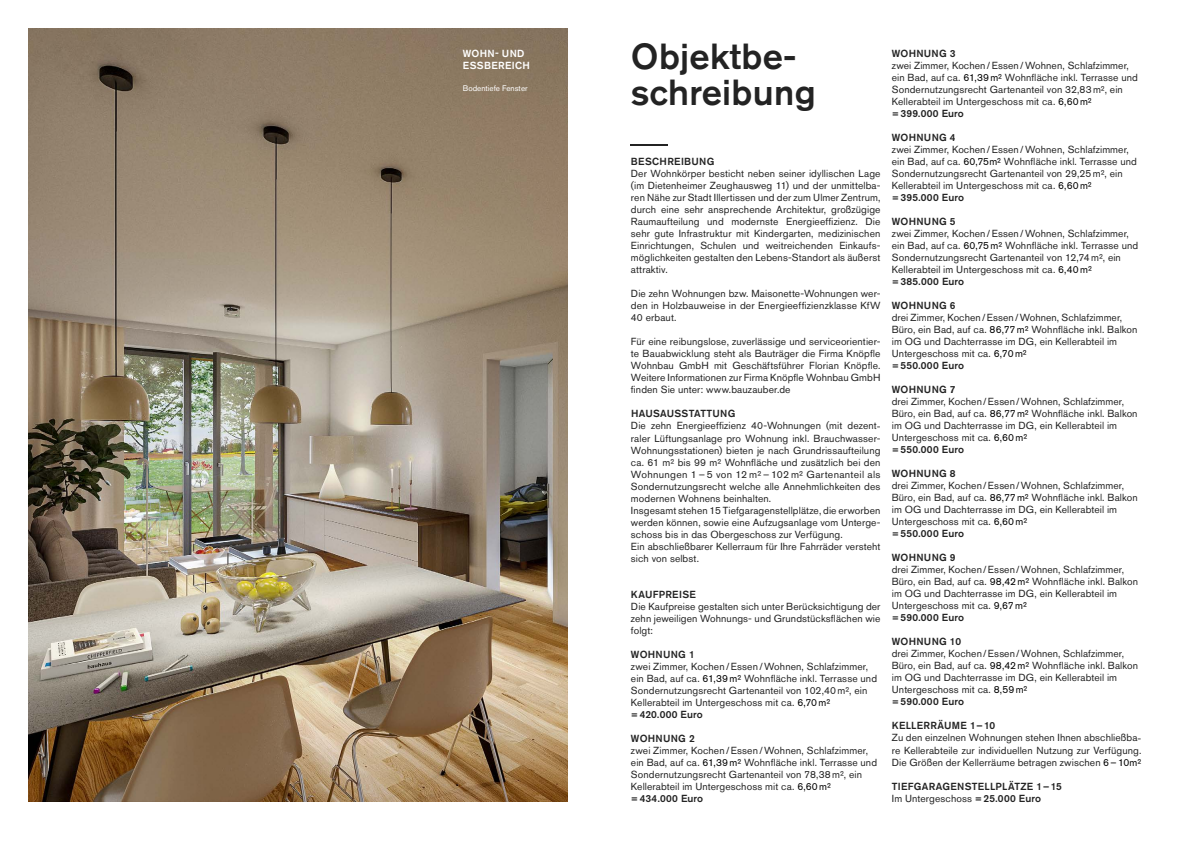
<style>
.page{position:relative;width:1191px;height:842px;background:#fff}
.page>*{position:absolute;margin:0;border:0;box-sizing:border-box;transform-origin:0 0}
.t1{font:500 36px/36px "Akzidenz Grotesk Pro";letter-spacing:.01em;color:#232323}
.t2{font:500 18px "Akzidenz Grotesk Pro";color:#232323;scale:4 1}
.t3{font:10.2px/12px "Akzidenz Grotesk Pro";letter-spacing:.01em;color:#232323}
.t4{font:500 10.2px/12px "Akzidenz Grotesk Pro";letter-spacing:.03em;color:#232323}
.t5{font:500 10.2px/12px "Akzidenz Grotesk Pro";letter-spacing:.03em;color:#fff}
.t6{font:8px "Akzidenz Grotesk Pro";color:#fff}
.s1{color:#000}
.s2{font-weight:500}
.s3{font-weight:400}
</style>
<div class="page">
<img style="left:28px;top:28px;width:539px;height:773px">
<p class="t5" style="left:463px;top:48px;width:69px">WOHN- UND<br>ESSBEREICH</p>
<p class="t6" style="left:463px;top:83px;width:66px">Bodentiefe Fenster</p>
<h1 class="t1" style="left:631px;top:38px;width:186px">Objektbe&shy;schreibung</h1>
<h2 class="t2" style="left:631px;top:123px;width:10px">_</h2>
<p class="t4" style="left:631px;top:156px;width:85px">BESCHREIBUNG</p>
<p class="t3" style="left:631px;top:168px;width:251px;text-align:justify">Der Wohnkörper besticht neben seiner idyllischen Lage (im Dietenheimer Zeughausweg 11) und der unmittelba&shy;ren Nähe zur Stadt Illertissen und der zum Ulmer Zentrum, durch eine sehr ansprechende Architektur, großzügige Raumaufteilung und modernste Energieeffizienz. Die sehr gute Infrastruktur mit Kindergarten, medizinischen Einrichtungen, Schulen und weitreichenden Einkaufs&shy;möglichkeiten gestalten den Lebens-Standort als äußerst attraktiv.</p>
<p class="t3" style="left:631px;top:288px;width:251px;text-align:justify">Die zehn Wohnungen bzw. Maisonette-Wohnungen wer&shy;den in Holzbauweise in der Energieeffizienzklasse KfW 40 erbaut.</p>
<p class="t3" style="left:631px;top:336px;width:251px;text-align:justify">Für eine reibungslose, zuverlässige und serviceorientier&shy;te Bauabwicklung steht als Bauträger die Firma Knöpfle Wohnbau GmbH mit Geschäftsführer Florian Knöpfle.<br>Weitere Informationen zur Firma Knöpfle Wohnbau GmbH finden Sie unter: www.bauzauber.de</p>
<p class="t4" style="left:631px;top:408px;width:106px">HAUSAUSSTATTUNG</p>
<p class="t3" style="left:631px;top:420px;width:251px">Die zehn Energieeffizienz 40-Wohnungen (mit dezent&shy;raler Lüftungsanlage pro Wohnung inkl. Brauchwasser-Wohnungsstationen) bieten je nach Grundrissaufteilung ca. 61 m² bis 99 m² Wohnfläche und zusätzlich bei den Wohnungen 1 – 5 von 12 m² – 102 m² Gartenanteil als Sondernutzungsrecht welche alle Annehmlichkeiten des modernen Wohnens beinhalten.<br>Insgesamt stehen 15 Tiefgaragenstellplätze, die erworben werden können, sowie eine Aufzugsanlage vom Unterge&shy;schoss bis in das Obergeschoss zur Verfügung.<br>Ein abschließbarer Kellerraum für Ihre Fahrräder versteht sich von selbst.</p>
<p class="t4" style="left:631px;top:588px;width:66px">KAUFPREISE</p>
<p class="t3" style="left:631px;top:600px;width:251px;text-align:justify">Die Kaufpreise gestalten sich unter Berücksichtigung der zehn jeweiligen Wohnungs- und Grundstücksflächen wie folgt:</p>
<p class="t4" style="left:631px;top:648px;width:65px">WOHNUNG 1</p>
<p class="t3" style="left:631px;top:660px;width:248px">zwei Zimmer, Kochen /Essen /Wohnen, Schlafzimmer, ein Bad, auf ca. <span class="s1">61,39m²</span> Wohnfläche inkl. Terrasse und Sondernutzungsrecht Gartenanteil von 102,40m², ein Kellerabteil im Untergeschoss mit ca. <span class="s1">6,70m² </span><span class="s2">=420.000 Euro</span></p>
<p class="t4" style="left:631px;top:732px;width:65px">WOHNUNG 2</p>
<p class="t3" style="left:631px;top:744px;width:248px">zwei Zimmer, Kochen /Essen /Wohnen, Schlafzimmer, ein Bad, auf ca. <span class="s1">61,39m²</span> Wohnfläche inkl. Terrasse und Sondernutzungsrecht Gartenanteil von 78,38m², ein Kellerabteil im Untergeschoss mit ca. <span class="s1">6,60m² </span><span class="s2">=434.000 Euro</span></p>
<p class="t4" style="left:892px;top:48px;width:65px">WOHNUNG 3</p>
<p class="t3" style="left:891px;top:60px;width:248px">zwei Zimmer, Kochen /Essen /Wohnen, Schlafzimmer, ein Bad, auf ca. <span class="s1">61,39m²</span> Wohnfläche inkl. Terrasse und Sondernutzungsrecht Gartenanteil von 32,83m², ein Kellerabteil im Untergeschoss mit ca. <span class="s1">6,60m² </span><span class="s2">=399.000 Euro</span></p>
<p class="t4" style="left:892px;top:132px;width:65px">WOHNUNG 4</p>
<p class="t3" style="left:891px;top:144px;width:247px">zwei Zimmer, Kochen /Essen /Wohnen, Schlafzimmer, ein Bad, auf ca. <span class="s1">60,75m²</span> Wohnfläche inkl. Terrasse und Sondernutzungsrecht Gartenanteil von 29,25m², ein Kellerabteil im Untergeschoss mit ca. <span class="s1">6,60m² </span><span class="s2">=395.000 Euro</span></p>
<p class="t4" style="left:892px;top:216px;width:65px">WOHNUNG 5</p>
<p class="t3" style="left:891px;top:228px;width:248px">zwei Zimmer, Kochen /Essen /Wohnen, Schlafzimmer, ein Bad, auf ca. <span class="s1">60,75m²</span> Wohnfläche inkl. Terrasse und Sondernutzungsrecht Gartenanteil von 12,74m², ein Kellerabteil im Untergeschoss mit ca. <span class="s1">6,40m² </span><span class="s2">=385.000 Euro</span></p>
<p class="t4" style="left:892px;top:300px;width:65px">WOHNUNG 6</p>
<p class="t3" style="left:891px;top:312px;width:247px">drei Zimmer, Kochen/Essen/Wohnen, Schlafzimmer, Büro, ein Bad, auf ca. <span class="s1">86,77m²</span> Wohnfläche inkl. Balkon im OG und Dachterrasse im DG, ein Kellerabteil im Untergeschoss mit ca. <span class="s1">6,70m²<br></span><span class="s2">=550.000 Euro</span></p>
<p class="t4" style="left:892px;top:384px;width:65px">WOHNUNG 7</p>
<p class="t3" style="left:891px;top:396px;width:247px">drei Zimmer, Kochen/Essen/Wohnen, Schlafzimmer, Büro, ein Bad, auf ca. <span class="s1">86,77m²</span> Wohnfläche inkl. Balkon im OG und Dachterrasse im DG, ein Kellerabteil im Untergeschoss mit ca. <span class="s1">6,60m²<br></span><span class="s2">=550.000 Euro</span></p>
<p class="t4" style="left:892px;top:468px;width:65px">WOHNUNG 8</p>
<p class="t3" style="left:891px;top:480px;width:247px">drei Zimmer, Kochen/Essen/Wohnen, Schlafzimmer, Büro, ein Bad, auf ca. <span class="s1">86,77m²</span> Wohnfläche inkl. Balkon im OG und Dachterrasse im DG, ein Kellerabteil im Untergeschoss mit ca. <span class="s1">6,60m²<br></span><span class="s2">=550.000 Euro</span></p>
<p class="t4" style="left:892px;top:552px;width:65px">WOHNUNG 9</p>
<p class="t3" style="left:891px;top:564px;width:248px">drei Zimmer, Kochen/Essen/Wohnen, Schlafzimmer, Büro, ein Bad, auf ca. <span class="s1">98,42m²</span> Wohnfläche inkl. Balkon im OG und Dachterrasse im DG, ein Kellerabteil im Untergeschoss mit ca. <span class="s1">9,67m²<br></span><span class="s2">=590.000 Euro</span></p>
<p class="t4" style="left:892px;top:636px;width:71px">WOHNUNG 10</p>
<p class="t3" style="left:891px;top:648px;width:248px">drei Zimmer, Kochen/Essen/Wohnen, Schlafzimmer, Büro, ein Bad, auf ca. <span class="s1">98,42m²</span> Wohnfläche inkl. Balkon im OG und Dachterrasse im DG, ein Kellerabteil im Untergeschoss mit ca. <span class="s1">8,59m²<br></span><span class="s2">=590.000 Euro</span></p>
<p class="t4" style="left:892px;top:720px;width:105px">KELLERRÄUME 1–10</p>
<p class="t3" style="left:891px;top:732px;width:251px;text-align:justify">Zu den einzelnen Wohnungen stehen Ihnen abschließba&shy;re Kellerabteile zur individuellen Nutzung zur Verfügung.<br>Die Größen der Kellerräume betragen zwischen <span class="s1">6–10m²</span></p>
<p class="t4" style="left:891px;top:780px;width:171px">TIEFGARAGENSTELLPLÄTZE 1–15<br><span class="s3">Im Untergeschoss</span> =25.000 Euro</p>
</div>
